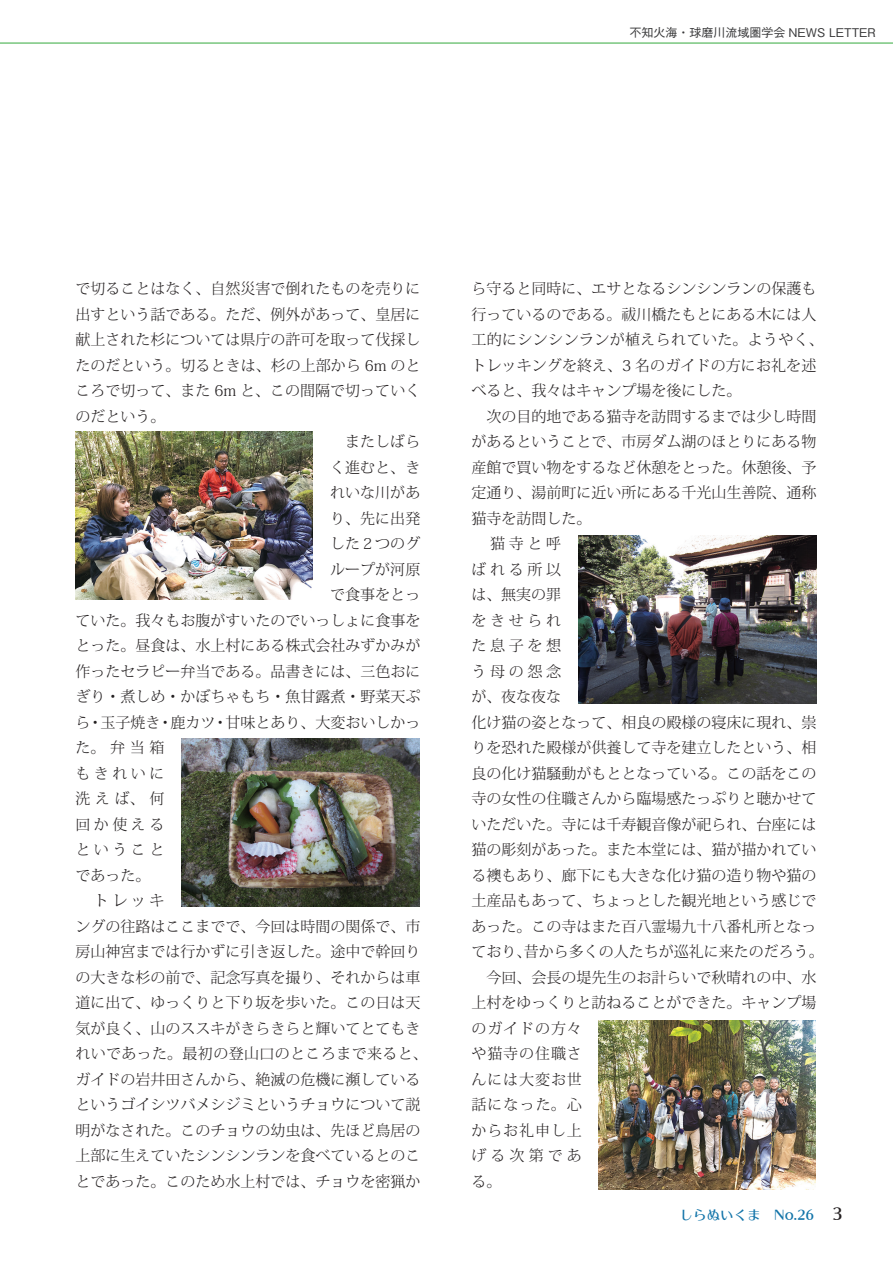
<style>
.page{position:relative;width:893px;height:1263px;background:#fff}
.page>*{position:absolute;margin:0;border:0;box-sizing:border-box;transform-origin:0 0}
.t1{font:300 15px/25.5px "Koz Min Pr 6 N";color:#231f20}
.t2{font:300 15px "Koz Min Pr 6 N";letter-spacing:.025em;color:#231f20}
.t3{font:13.5px "Kan 412 Typos Std";color:#1274a9}
.t4{font:500 12px "Gothic BBB Pr 6 N";color:#383839}
.s1{font-size:13.8px;color:#231f20}
.s2{font-size:16.5px;color:#231f20}
</style>
<div class="page">
<hr style="left:0;top:43px;width:893px;height:1px;background:#40ae49">
<img style="left:578px;top:536px;width:238px;height:168px">
<img style="left:181px;top:739px;width:238px;height:168px">
<img style="left:599px;top:1020px;width:216px;height:169px">
<img style="left:75px;top:432px;width:238px;height:168px">
<p class="t4" style="left:629px;top:23px;width:248px">不知火海・球磨川流域圏学会 NEWS LETTER</p>
<p class="t1" style="left:75px;top:276px;width:346px">で切ることはなく、自然災害で倒れたものを売りに</p>
<p class="t1" style="left:75px;top:302px;width:346px">出すという話である。ただ、例外があって、皇居に</p>
<p class="t1" style="left:75px;top:327px;width:346px">献上された杉については県庁の許可を取って伐採し</p>
<p class="t1" style="left:75px;top:353px;width:347px">たのだという。切るときは、杉の上部から 6m のと</p>
<p class="t1" style="left:75px;top:378px;width:347px">ころで切って、また 6m と、この間隔で切っていく</p>
<p class="t1" style="left:75px;top:404px;width:91px">のだという。</p>
<p class="t1" style="left:330px;top:429px;width:92px">　またしばら</p>
<p class="t1" style="left:330px;top:455px;width:92px">く進むと、き</p>
<p class="t1" style="left:330px;top:480px;width:92px">れいな川があ</p>
<p class="t1" style="left:330px;top:506px;width:92px">り、先に出発</p>
<p class="t1" style="left:330px;top:531px;width:92px">した２つのグ</p>
<p class="t1" style="left:330px;top:557px;width:92px">ループが河原</p>
<p class="t1" style="left:330px;top:582px;width:92px">で食事をとっ</p>
<p class="t1" style="left:75px;top:608px;width:346px">ていた。我々もお腹がすいたのでいっしょに食事を</p>
<p class="t1" style="left:75px;top:633px;width:346px">とった。昼食は、水上村にある株式会社みずかみが</p>
<p class="t1" style="left:75px;top:659px;width:346px">作ったセラピー弁当である。品書きには、三色おに</p>
<p class="t1" style="left:75px;top:684px;width:346px">ぎり・煮しめ・かぼちゃもち・魚甘露煮・野菜天ぷ</p>
<p class="t1" style="left:75px;top:710px;width:346px">ら・玉子焼き・鹿カツ・甘味とあり、大変おいしかっ</p>
<p class="t1" style="left:75px;top:735px;width:91px">た。弁当箱</p>
<p class="t1" style="left:75px;top:761px;width:91px">もきれいに</p>
<p class="t1" style="left:75px;top:786px;width:91px">洗えば、何</p>
<p class="t1" style="left:75px;top:812px;width:91px">回か使える</p>
<p class="t1" style="left:75px;top:837px;width:91px">ということ</p>
<p class="t1" style="left:75px;top:863px;width:121px">であった。　　　</p>
<p class="t1" style="left:75px;top:888px;width:91px">　トレッキ</p>
<p class="t1" style="left:75px;top:914px;width:346px">ングの往路はここまでで、今回は時間の関係で、市</p>
<p class="t1" style="left:75px;top:939px;width:346px">房山神宮までは行かずに引き返した。途中で幹回り</p>
<p class="t1" style="left:75px;top:965px;width:346px">の大きな杉の前で、記念写真を撮り、それからは車</p>
<p class="t1" style="left:75px;top:990px;width:346px">道に出て、ゆっくりと下り坂を歩いた。この日は天</p>
<p class="t1" style="left:75px;top:1016px;width:346px">気が良く、山のススキがきらきらと輝いてとてもき</p>
<p class="t2" style="left:75px;top:1045px;width:354px">れいであった。最初の登山口のところまで来ると、</p>
<p class="t1" style="left:75px;top:1067px;width:346px">ガイドの岩井田さんから、絶滅の危機に瀕している</p>
<p class="t1" style="left:75px;top:1092px;width:346px">というゴイシツバメシジミというチョウについて説</p>
<p class="t1" style="left:75px;top:1118px;width:346px">明がなされた。このチョウの幼虫は、先ほど鳥居の</p>
<p class="t1" style="left:75px;top:1143px;width:346px">上部に生えていたシンシンランを食べているとのこ</p>
<p class="t1" style="left:75px;top:1169px;width:346px">とであった。このため水上村では、チョウを密猟か</p>
<p class="t1" style="left:471px;top:276px;width:354px">ら守ると同時に、エサとなるシンシンランの保護も行っているのである。祓川橋たもとにある木には人工的にシンシンランが植えられていた。ようやく、トレッキングを終え、3 名のガイドの方にお礼を述べると、我々はキャンプ場を後にした。<br>　次の目的地である猫寺を訪問するまでは少し時間があるということで、市房ダム湖のほとりにある物産館で買い物をするなど休憩をとった。休憩後、予定通り、湯前町に近い所にある千光山生善院、通称猫寺を訪問した。<br>　猫寺と呼<br>ばれる所以<br>は、無実の罪<br>をきせられ<br>た息子を想<br>う母の怨念<br>が、夜な夜な<br>化け猫の姿となって、相良の殿様の寝床に現れ、祟りを恐れた殿様が供養して寺を建立したという、相良の化け猫騒動がもととなっている。この話をこの寺の女性の住職さんから臨場感たっぷりと聴かせていただいた。寺には千寿観音像が祀られ、台座には猫の彫刻があった。また本堂には、猫が描かれている襖もあり、廊下にも大きな化け猫の造り物や猫の土産品もあって、ちょっとした観光地という感じであった。この寺はまた百八霊場九十八番札所となっており、昔から多くの人たちが巡礼に来たのだろう。　今回、会長の堤先生のお計らいで秋晴れの中、水上村をゆっくりと訪ねることができた。キャンプ場のガイドの方々<br>や猫寺の住職さ<br>んには大変お世<br>話になった。心<br>からお礼申し上<br>げる次第であ<br>る。</p>
<p class="t3" style="left:680px;top:1207px;width:165px">しらぬいくま　No.26 <span class="s1">　</span><span class="s2">3</span></p>
</div>
